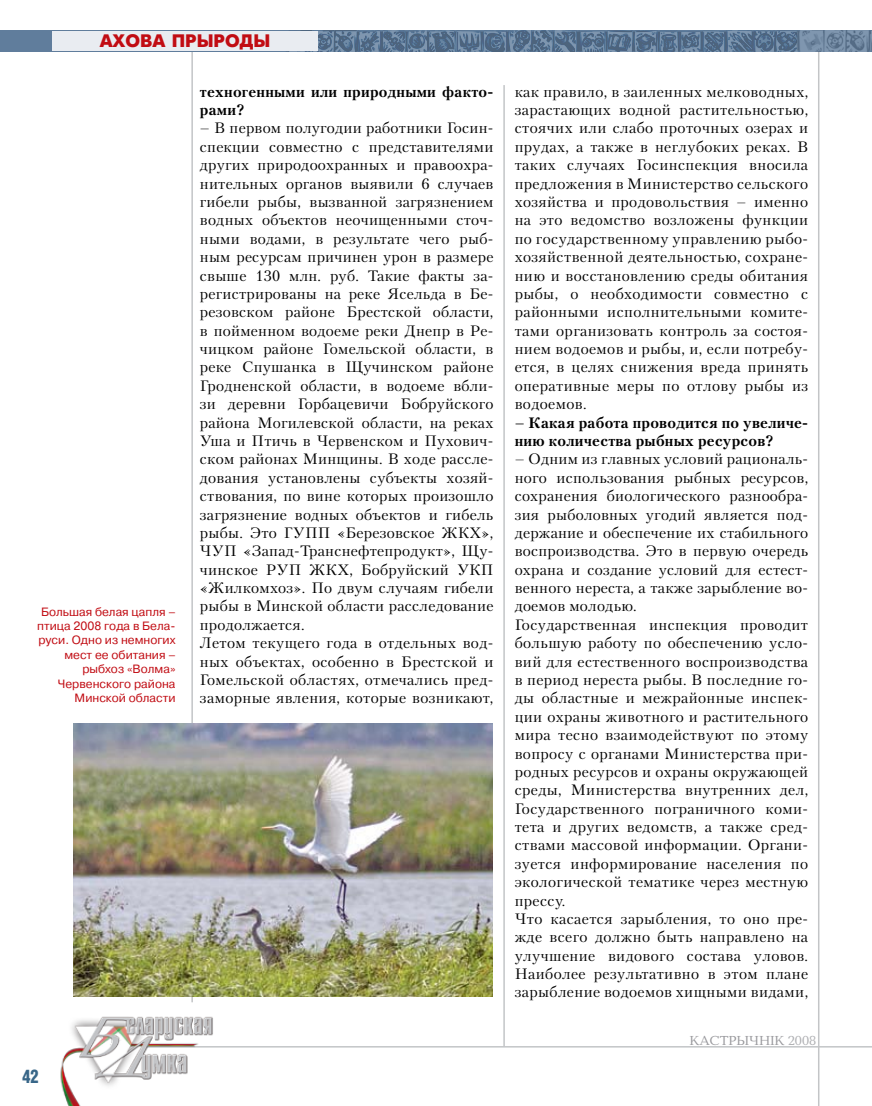
<style>
.page{position:relative;width:872px;height:1106px;background:#fff}
.page>*{position:absolute;margin:0;border:0;box-sizing:border-box;transform-origin:0 0}
.t1{font:18px "Futuris Extra C";color:#c10c13}
.t2{font:700 18px "AG Letterica Cond L";color:#386688;scale:.9 1}
.t3{font:15px/18.3px "Petersburg C";letter-spacing:.015em;color:#000}
.t4{font:700 15px/18.3px "Petersburg C";letter-spacing:.015em;color:#000}
.t5{font:13.5px "Baltica C";color:#97979b}
.t6{font:12px/14.4px "Pragmatica C";color:#c10c13;text-align:right}
.s1{color:#aeafb2}
</style>
<div class="page">
<hr style="left:818px;top:52px;width:1px;height:1054px;background:#c3c5c7">
<img style="left:285px;top:30px;width:587px;height:1px">
<hr style="left:191px;top:52px;width:2px;height:950px;background:#c3c5c7">
<hr style="left:503px;top:85px;width:2px;height:961px;background:#c3c5c7">
<svg style="left:0;top:31px;width:871px;height:21px;background:#5f7995"></svg>
<div style="left:52px;top:31px;width:266px;height:20px;background:#e9ecf1"></div>
<hr style="left:146px;top:1046px;width:726px;height:1px;background:#c3c5c7">
<img style="left:60px;top:983px;width:170px;height:123px">
<svg style="left:871px;top:31px;width:1px;height:21px"></svg>
<img style="left:74px;top:723px;width:418px;height:273px">
<p class="t1" style="left:100px;top:31px;width:172px">АХОВА ПРЫРОДЫ</p>
<p class="t4" style="left:200px;top:82px;width:295px">техногенными или природными факто&shy;рами?</p>
<p class="t3" style="left:200px;top:119px;width:295px">– В первом полугодии работники Госин&shy;спекции совместно с представителями других природоохранных и правоохра&shy;нительных органов выявили 6 случаев гибели рыбы, вызванной загрязнением водных объектов неочищенными сточ&shy;ными водами, в результате чего рыб&shy;ным ресурсам причинен урон в размере свыше 130 млн. руб. Такие факты за&shy;регистрированы на реке Ясельда в Бе&shy;резовском районе Брестской области, в пойменном водоеме реки Днепр в Ре&shy;чицком районе Гомельской области, в реке Спушанка в Щучинском районе Гродненской области, в водоеме вбли&shy;зи деревни Горбацевичи Бобруйского района Могилевской области, на реках Уша и Птичь в Червенском и Пухович&shy;ском районах Минщины. В ходе рассле&shy;дования установлены субъекты хозяй&shy;ствования, по вине которых произошло загрязнение водных объектов и гибель рыбы. Это ГУПП «Березовское ЖКХ», ЧУП «Запад-Транснефтепродукт», Щу&shy;чинское РУП ЖКХ, Бобруйский УКП «Жилкомхоз». По двум случаям гибели рыбы в Минской области расследование продолжается.<br>Летом текущего года в отдельных вод&shy;ных объектах, особенно в Брестской и Гомельской областях, отмечались пред&shy;заморные явления, которые возникают,</p>
<p class="t6" style="left:37px;top:604px;width:140px">Большая белая цапля – птица 2008 года в Бела&shy;руси. Одно из немногих мест ее обитания – рыбхоз «Волма»<br>Червенского района<br>Минской области</p>
<p class="t2" style="left:23px;top:1065px;width:20px">42</p>
<p class="t3" style="left:514px;top:82px;width:295px;text-align:justify">как правило, в заиленных мелководных, зарастающих водной растительностью, стоячих или слабо проточных озерах и прудах, а также в неглубоких реках. В таких случаях Госинспекция вносила предложения в Министерство сельского хозяйства и продовольствия – именно на это ведомство возложены функции по государственному управлению рыбо&shy;хозяйственной деятельностью, сохране&shy;нию и восстановлению среды обитания рыбы, о необходимости совместно с районными исполнительными комите&shy;тами организовать контроль за состоя&shy;нием водоемов и рыбы, и, если потребу&shy;ется, в целях снижения вреда принять оперативные меры по отлову рыбы из водоемов.</p>
<p class="t4" style="left:514px;top:413px;width:295px">– Какая работа проводится по увеличе&shy;нию количества рыбных ресурсов?</p>
<p class="t3" style="left:514px;top:450px;width:295px">– Одним из главных условий рациональ&shy;ного использования рыбных ресурсов, сохранения биологического разнообра&shy;зия рыболовных угодий является под&shy;держание и обеспечение их стабильного воспроизводства. Это в первую очередь охрана и создание условий для естест&shy;венного нереста, а также зарыбление во&shy;доемов молодью.<br>Государственная инспекция проводит большую работу по обеспечению усло&shy;вий для естественного воспроизводства в период нереста рыбы. В последние го&shy;ды областные и межрайонные инспек&shy;ции охраны животного и растительного мира тесно взаимодействуют по этому вопросу с органами Министерства при&shy;родных ресурсов и охраны окружающей среды, Министерства внутренних дел, Государственного пограничного коми&shy;тета и других ведомств, а также сред&shy;ствами массовой информации. Органи&shy;зуется информирование населения по экологической тематике через местную прессу.<br>Что касается зарыбления, то оно пре&shy;жде всего должно быть направлено на улучшение видового состава уловов.<br>Наиболее результативно в этом плане зарыбление водоемов хищными видами,</p>
<p class="t5" style="left:689px;top:1033px;width:128px">кастрычнІк <span class="s1">2008</span></p>
</div>
